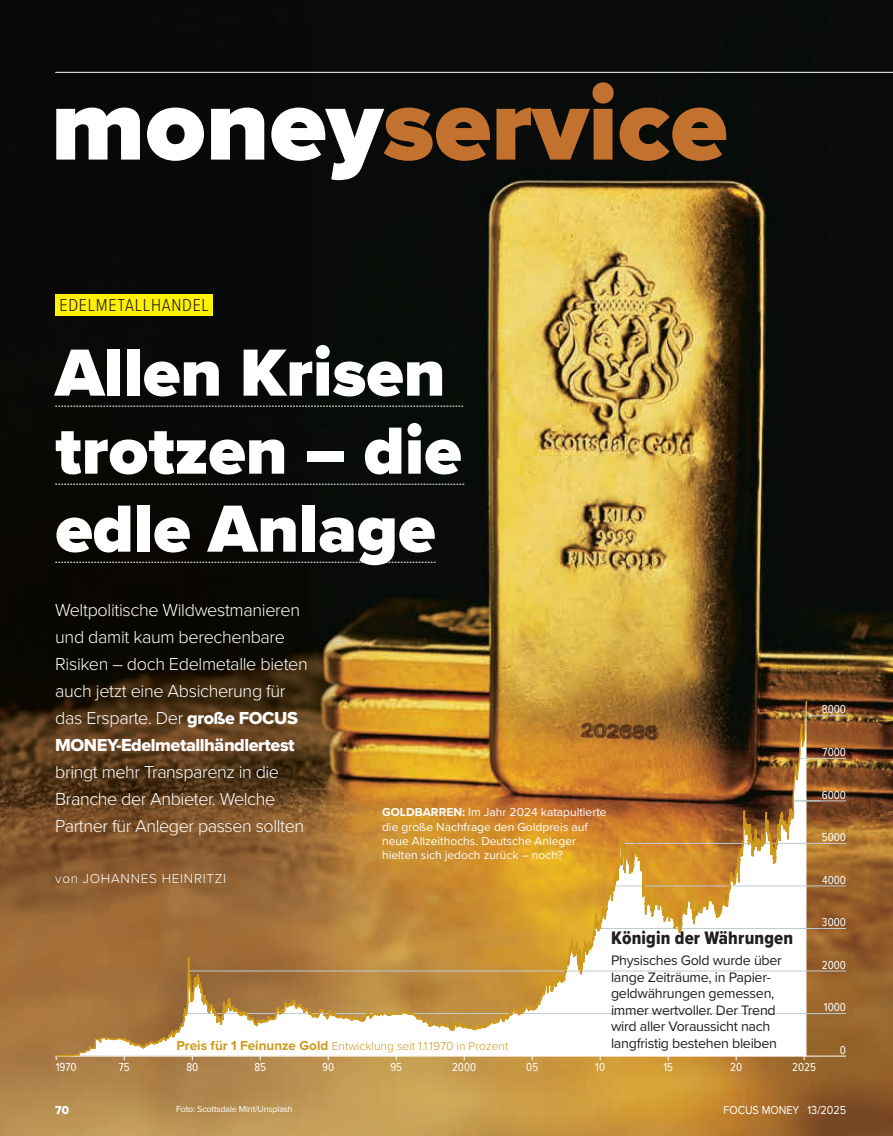
<style>
.page{position:relative;width:893px;height:1136px;background:#fff}
.page>*{position:absolute;margin:0;border:0;box-sizing:border-box;transform-origin:0 0}
.t1{font:900 105px "Proxima Nova";color:#c3712e}
.t2{font:900 69px/78px "Proxima Nova";color:#fff}
.t3{font:18.75px "Proxima Nova Cond Extrabld";letter-spacing:.01em;color:#231f20}
.t4{font:300 18px/27px "Proxima Nova";letter-spacing:-.02em;color:#fff}
.t5{font:18px "Proxima Nova Extrabld";letter-spacing:-.025em;color:#fff}
.t6{font:300 18px "Proxima Nova Cond";letter-spacing:.04em;color:#231f20}
.t7{font:14.25px/16.5px "Proxima Nova";letter-spacing:-.02em;color:#231f20}
.t8{font:300 13.5px "Proxima Nova";letter-spacing:.05em;color:#fff}
.t9{font:12px/14.2px "Proxima Nova";color:#fff}
.t10{font:12px "Proxima Nova Cond";color:#fff}
.t11{font:300 12px "Proxima Nova";color:#cf991e}
.t12{font:12px "Proxima Nova";color:#fff;scale:.9 1}
.t13{font:12px "Proxima Nova Extrabld";color:#fff}
.t14{font:9px "Proxima Nova";letter-spacing:-.02em;color:#fff}
.s1{color:#fff}
.s2{font-family:"Proxima Nova Extrabld";font-weight:400}
.s3{font-weight:700}
.s4{font-weight:700;font-size:13.5px}
</style>
<div class="page">
<img style="left:0;top:0;width:893px;height:1135px">
<hr style="left:55px;top:72px;width:838px;height:1px;background:#fff">
<hr style="left:187px;top:1013px;width:634px;height:1px;background:#c0ccd3">
<hr style="left:189px;top:970px;width:632px;height:1px;background:#c0ccd3">
<hr style="left:598px;top:928px;width:223px;height:1px;background:#c0ccd3">
<hr style="left:614px;top:885px;width:207px;height:1px;background:#c0ccd3">
<hr style="left:620px;top:843px;width:200px;height:1px;background:#c0ccd3">
<svg style="left:821px;top:1055px;width:25px;height:1px"></svg>
<hr style="left:55px;top:1055px;width:766px;height:1px;background:#fff">
<svg style="left:821px;top:1013px;width:25px;height:1px"></svg>
<svg style="left:821px;top:970px;width:25px;height:1px"></svg>
<svg style="left:808px;top:800px;width:38px;height:1px"></svg>
<svg style="left:821px;top:928px;width:25px;height:1px"></svg>
<svg style="left:821px;top:885px;width:25px;height:1px"></svg>
<svg style="left:821px;top:843px;width:25px;height:1px"></svg>
<svg style="left:808px;top:715px;width:38px;height:1px"></svg>
<svg style="left:808px;top:758px;width:38px;height:1px"></svg>
<svg style="left:54px;top:699px;width:754px;height:358px"></svg>
<svg style="left:55px;top:406px;width:408px;height:1px"></svg>
<svg style="left:55px;top:484px;width:409px;height:1px"></svg>
<svg style="left:55px;top:562px;width:381px;height:1px"></svg>
<div style="left:55px;top:294px;width:158px;height:21px;background:#fff101"></div>
<h1 class="t1" style="left:51px;top:46px;width:678px"><span class="s1">money</span>service</h1>
<p class="t6" style="left:60px;top:292px;width:151px">EDELMETALLHANDEL</p>
<h2 class="t2" style="left:55px;top:333px;width:408px">Allen Krisen trotzen – die edle Anlage</h2>
<p class="t4" style="left:55px;top:595px;width:254px">Weltpolitische Wildwestmanieren und damit kaum berechenbare<br>Risiken – doch Edelmetalle bieten auch jetzt eine Absicherung für das Ersparte. Der <span class="s2">große FOCUS</span></p>
<p class="t5" style="left:55px;top:731px;width:241px">MONEY-Edelmetallhändlertest</p>
<p class="t4" style="left:55px;top:757px;width:250px">bringt mehr Transparenz in die<br>Branche der Anbieter. Welche<br>Partner für Anleger passen sollten</p>
<p class="t8" style="left:55px;top:868px;width:172px">von JOHANNES HEINRITZI</p>
<p class="t9" style="left:382px;top:804px;width:226px"><span class="s3">GOLDBARREN:</span> Im Jahr 2024 katapultierte die große Nachfrage den Goldpreis auf neue Allzeithochs. Deutsche Anleger hielten sich jedoch zurück – noch?</p>
<p class="t11" style="left:177px;top:1036px;width:333px"><span class="s4">Preis für 1 Feinunze Gold</span> Entwicklung seit 1.1.1970 in Prozent</p>
<p class="t3" style="left:611px;top:924px;width:184px">Königin der Währungen</p>
<p class="t7" style="left:611px;top:951px;width:172px">Physisches Gold wurde über lange Zeiträume, in Papier&shy;geldwährungen gemessen, immer wertvoller. Der Trend wird aller Voraussicht nach langfristig bestehen bleiben</p>
<p class="t10" style="left:822px;top:700px;width:26px">8000</p>
<p class="t10" style="left:823px;top:743px;width:25px">7000</p>
<p class="t10" style="left:822px;top:785px;width:26px">6000</p>
<p class="t10" style="left:822px;top:828px;width:26px">5000</p>
<p class="t10" style="left:822px;top:870px;width:25px">4000</p>
<p class="t10" style="left:822px;top:913px;width:26px">3000</p>
<p class="t10" style="left:822px;top:955px;width:26px">2000</p>
<p class="t10" style="left:824px;top:998px;width:24px">1000</p>
<p class="t10" style="left:840px;top:1040px;width:8px">0</p>
<p class="t10" style="left:56px;top:1057px;width:22px">1970</p>
<p class="t10" style="left:119px;top:1057px;width:12px">75</p>
<p class="t10" style="left:186px;top:1057px;width:13px">80</p>
<p class="t10" style="left:254px;top:1057px;width:13px">85</p>
<p class="t10" style="left:322px;top:1057px;width:14px">90</p>
<p class="t10" style="left:390px;top:1057px;width:13px">95</p>
<p class="t10" style="left:452px;top:1057px;width:26px">2000</p>
<p class="t10" style="left:526px;top:1057px;width:14px">05</p>
<p class="t10" style="left:595px;top:1057px;width:11px">10</p>
<p class="t10" style="left:663px;top:1057px;width:11px">15</p>
<p class="t10" style="left:730px;top:1057px;width:14px">20</p>
<p class="t10" style="left:792px;top:1057px;width:25px">2025</p>
<p class="t13" style="left:55px;top:1100px;width:15px">70</p>
<p class="t14" style="left:176px;top:1101px;width:118px">Foto: Scottsdale Mint/Unsplash</p>
<p class="t12" style="left:723px;top:1100px;width:138px">FOCUS MONEY 13/2025</p>
</div>
